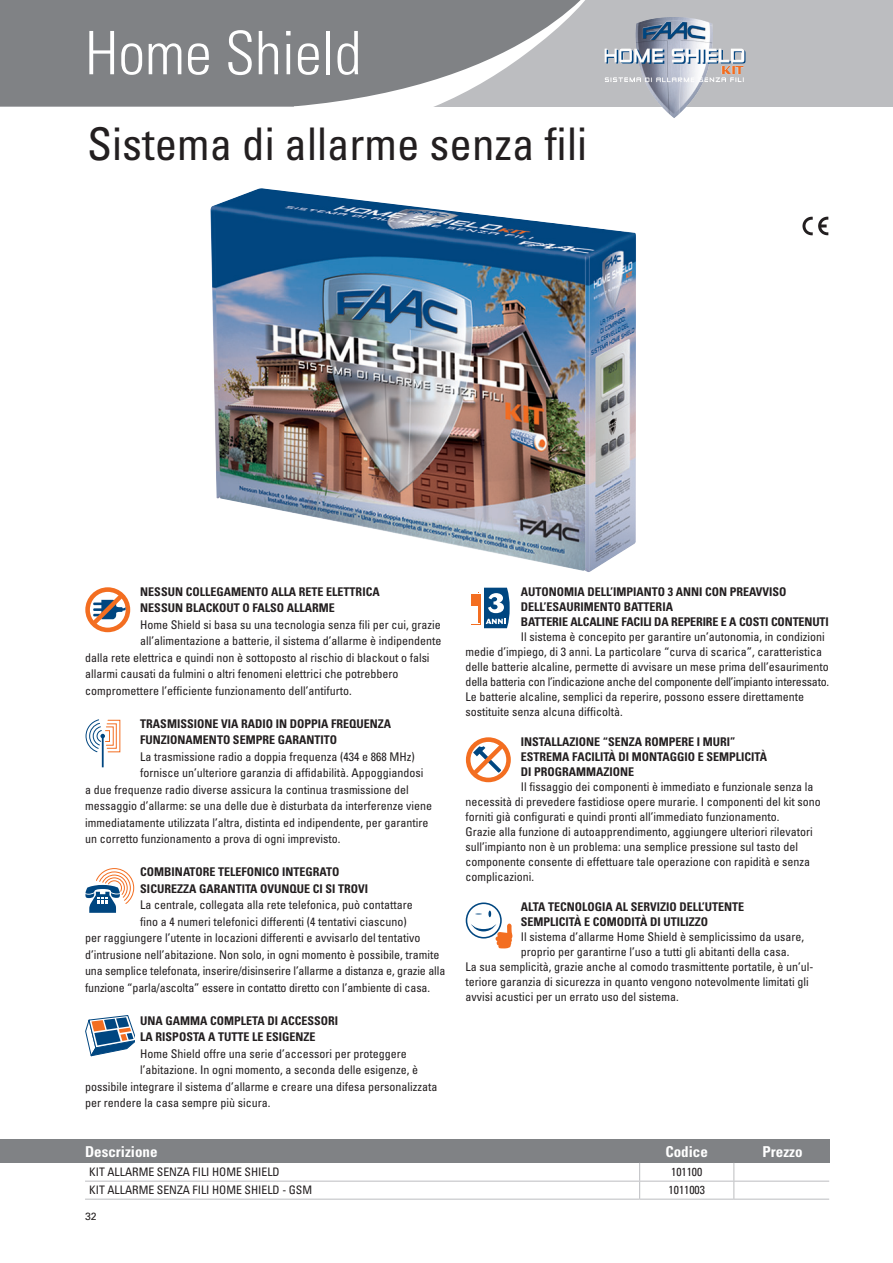
<style>
.page{position:relative;width:893px;height:1263px;background:#fff}
.page>*{position:absolute;margin:0;border:0;box-sizing:border-box;transform-origin:0 0}
.t1{font:300 condensed 60px "Univers LT Std";color:#fff}
.t2{font:condensed 45px "Univers LT Std";color:#231f20}
.t3{font:700 condensed 15px "Univers LT Std";color:#fff}
.t4{font:condensed 12px/15px "Univers LT Std";color:#231f20}
.t5{font:700 condensed 12px/15px "Univers LT Std";color:#231f20}
.t6{font:condensed 11.7px "Univers LT Std";color:#231f20}
.t7{font:10.5px "Univers LT Std";color:#231f20}
</style>
<div class="page">
<svg style="left:603px;top:0;width:290px;height:106px;background:#bbbdc2"></svg>
<div style="left:0;top:0;width:293px;height:106px;background:#808285"></div>
<svg style="left:293px;top:0;width:310px;height:107px;background:#9ea0a3"></svg>
<svg style="left:802px;top:217px;width:26px;height:18px"></svg>
<div style="left:0;top:1140px;width:829px;height:23px;background:#808285"></div>
<hr style="left:85px;top:1181px;width:555px;height:1px;background:#bcbdc0">
<hr style="left:640px;top:1181px;width:94px;height:1px;background:#bcbdc0">
<svg style="left:639px;top:1163px;width:1px;height:36px"></svg>
<hr style="left:734px;top:1181px;width:95px;height:1px;background:#bcbdc0">
<svg style="left:733px;top:1163px;width:1px;height:36px"></svg>
<hr style="left:85px;top:1199px;width:555px;height:1px;background:#bcbdc0">
<hr style="left:640px;top:1199px;width:94px;height:1px;background:#bcbdc0">
<hr style="left:734px;top:1199px;width:95px;height:1px;background:#bcbdc0">
<img style="left:210px;top:188px;width:426px;height:384px">
<img style="left:634px;top:17px;width:35px;height:79px">
<svg style="left:85px;top:868px;width:50px;height:45px"></svg>
<div style="left:466px;top:902px;width:36px;height:36px;border:2px solid #004680;border-radius:50%"></div>
<svg style="left:488px;top:910px;width:3px;height:7px"></svg>
<svg style="left:471px;top:923px;width:41px;height:25px"></svg>
<svg style="left:85px;top:1015px;width:50px;height:42px"></svg>
<hr style="left:102px;top:736px;width:2px;height:31px;background:#004680">
<svg style="left:85px;top:719px;width:36px;height:34px"></svg>
<div style="left:466px;top:737px;width:45px;height:45px;background:#f36e21;border-radius:50%"></div>
<svg style="left:468px;top:738px;width:42px;height:42px"></svg>
<svg style="left:85px;top:587px;width:45px;height:45px"></svg>
<svg style="left:87px;top:588px;width:42px;height:42px"></svg>
<svg style="left:471px;top:588px;width:39px;height:40px"></svg>
<h1 class="t1" style="left:85px;top:17px;width:278px">Home Shield</h1>
<h2 class="t2" style="left:87px;top:116px;width:501px">Sistema di allarme senza fili</h2>
<p class="t5" style="left:85px;top:584px;width:33px">N</p>
<p class="t5" style="left:148px;top:584px;width:233px">ESSUN COLLEGAMENTO ALLA RETE ELETTRICA</p>
<p class="t5" style="left:85px;top:600px;width:33px">N</p>
<p class="t5" style="left:148px;top:600px;width:188px">ESSUN BLACKOUT O FALSO ALLARME</p>
<p class="t4" style="left:140px;top:617px;width:302px">Home Shield si basa su una tecnologia senza fili per cui, grazie</p>
<p class="t4" style="left:140px;top:633px;width:303px">all’alimentazione a batterie, il sistema d’allarme è indipendente</p>
<p class="t4" style="left:85px;top:650px;width:346px">dalla rete elettrica e quindi non è sottoposto al rischio di blackout o falsi</p>
<p class="t4" style="left:85px;top:666px;width:315px">allarmi causati da fulmini o altri fenomeni elettrici che potrebbero</p>
<p class="t4" style="left:85px;top:683px;width:268px">compromettere l’efficiente funzionamento dell’antifurto.</p>
<p class="t5" style="left:85px;top:716px;width:32px">T</p>
<p class="t5" style="left:140px;top:715px;width:252px;line-height:16.5px;text-indent:6px">RASMISSIONE VIA RADIO IN DOPPIA FREQUENZA<br>FUNZIONAMENTO SEMPRE GARANTITO</p>
<p class="t4" style="left:140px;top:749px;width:276px">La trasmissione radio a doppia frequenza (434 e 868 MHz)</p>
<p class="t4" style="left:140px;top:765px;width:285px">fornisce un’ulteriore garanzia di affidabilità. Appoggiandosi</p>
<p class="t4" style="left:85px;top:782px;width:325px">a due frequenze radio diverse assicura la continua trasmissione del</p>
<p class="t4" style="left:85px;top:798px;width:349px">messaggio d’allarme: se una delle due è disturbata da interferenze viene</p>
<p class="t4" style="left:85px;top:815px;width:345px">immediatamente utilizzata l’altra, distinta ed indipendente, per garantire</p>
<p class="t4" style="left:85px;top:831px;width:257px">un corretto funzionamento a prova di ogni imprevisto.</p>
<p class="t5" style="left:140px;top:864px;width:201px">COMBINATORE TELEFONICO INTEGRATO</p>
<p class="t5" style="left:85px;top:881px;width:32px">S</p>
<p class="t5" style="left:147px;top:881px;width:223px">ICU REZZA GARANTITA OVU NQUE CI SI TROVI</p>
<p class="t4" style="left:140px;top:897px;width:274px">La centrale, collegata alla rete telefonica, può contattare</p>
<p class="t4" style="left:140px;top:914px;width:268px">fino a 4 numeri telefonici differenti (4 tentativi ciascuno)</p>
<p class="t4" style="left:85px;top:930px;width:337px">per raggiungere l’utente in locazioni differenti e avvisarlo del tentativo</p>
<p class="t4" style="left:85px;top:947px;width:356px">d’intrusione nell’abitazione. Non solo, in ogni momento è possibile, tramite</p>
<p class="t4" style="left:85px;top:963px;width:362px">una semplice telefonata, inserire/disinserire l’allarme a distanza e, grazie alla</p>
<p class="t4" style="left:85px;top:980px;width:347px">funzione “parla/ascolta” essere in contatto diretto con l’ambiente di casa.</p>
<p class="t5" style="left:140px;top:1012px;width:199px;line-height:16.5px">UNA GAMMA COMPLETA DI ACCESSORI<br>LA RISPOSTA A TUTTE LE ESIGENZE</p>
<p class="t4" style="left:140px;top:1046px;width:268px">Home Shield offre una serie d’accessori per proteggere</p>
<p class="t4" style="left:140px;top:1062px;width:279px">l’abitazione. In ogni momento, a seconda delle esigenze, è</p>
<p class="t4" style="left:85px;top:1079px;width:354px">possibile integrare il sistema d’allarme e creare una difesa personalizzata</p>
<p class="t4" style="left:85px;top:1095px;width:187px">per rendere la casa sempre più sicura.</p>
<p class="t5" style="left:521px;top:584px;width:267px;text-indent:15px">TONOMIA DELL’IMPIANTO 3 ANNI CON PREAVVISO<br>DELL’ESAURIMENTO BATTERIA</p>
<p class="t5" style="left:466px;top:614px;width:32px">B</p>
<p class="t5" style="left:528px;top:614px;width:302px">ATTERIE ALCALINE FACILI DA REPERIRE E A COSTI CONTENUTI</p>
<p class="t4" style="left:466px;top:629px;width:365px;text-indent:55px">Il sistema è concepito per garantire un’autonomia, in condizioni medie d’impiego, di 3 anni. La particolare “curva di scarica”, caratteristica delle batterie alcaline, permette di avvisare un mese prima dell’esaurimento della batteria con l’indicazione anche del componente dell’impianto interessato.<br>Le batterie alcaline, semplici da reperire, possono essere direttamente sostituite senza alcuna difficoltà.</p>
<p class="t5" style="left:466px;top:734px;width:30px">I</p>
<p class="t5" style="left:524px;top:734px;width:213px">NSTALLAZIONE “SENZA ROMPERE I MURI”</p>
<p class="t5" style="left:466px;top:749px;width:32px">E</p>
<p class="t5" style="left:466px;top:584px;width:25px">AU</p>
<p class="t5" style="left:521px;top:749px;width:248px;text-indent:6px">STREMA FACILITÀ DI MONTAGGIO E SEMPLICITÀ<br>DI PROGRAMMAZIONE</p>
<p class="t4" style="left:466px;top:779px;width:357px;text-indent:55px">Il fissaggio dei componenti è immediato e funzionale senza la necessità di prevedere fastidiose opere murarie. I componenti del kit sono forniti già configurati e quindi pronti all’immediato funzionamento.<br>Grazie alla funzione di autoapprendimento, aggiungere ulteriori rilevatori sull’impianto non è un problema: una semplice pressione sul tasto del componente consente di effettuare tale operazione con rapidità e senza complicazioni.</p>
<p class="t5" style="left:466px;top:899px;width:24px">AL</p>
<p class="t5" style="left:533px;top:899px;width:213px">TA TECNOLOGIA AL SERVIZIO DELL’UTENTE</p>
<p class="t5" style="left:466px;top:914px;width:32px">S</p>
<p class="t5" style="left:528px;top:914px;width:182px">EMPLICITÀ E COMODITÀ DI UTILIZZO</p>
<p class="t4" style="left:521px;top:929px;width:285px">Il sistema d’allarme Home Shield è semplicissimo da usare,</p>
<p class="t4" style="left:521px;top:944px;width:270px">proprio per garantirne l’uso a tutti gli abitanti della casa.</p>
<p class="t4" style="left:466px;top:959px;width:349px">La sua semplicità, grazie anche al comodo trasmittente portatile, è un’ul-</p>
<p class="t4" style="left:466px;top:974px;width:345px">teriore garanzia di sicurezza in quanto vengono notevolmente limitati gli</p>
<p class="t4" style="left:466px;top:989px;width:215px">avvisi acustici per un errato uso del sistema.</p>
<p class="t3" style="left:85px;top:1142px;width:74px">DESCRIZIONE</p>
<p class="t3" style="left:665px;top:1142px;width:44px">CODICE</p>
<p class="t3" style="left:763px;top:1142px;width:42px">PREZZO</p>
<p class="t6" style="left:89px;top:1164px;width:192px">KIT ALLARME SENZA FILI HO ME SHIELD</p>
<p class="t6" style="left:671px;top:1164px;width:33px">101100</p>
<p class="t6" style="left:89px;top:1183px;width:224px">KIT ALLARME SENZA FILI HO ME SHIELD - GSM</p>
<p class="t6" style="left:669px;top:1183px;width:38px">1011003</p>
<p class="t7" style="left:85px;top:1209px;width:13px">32</p>
</div>
